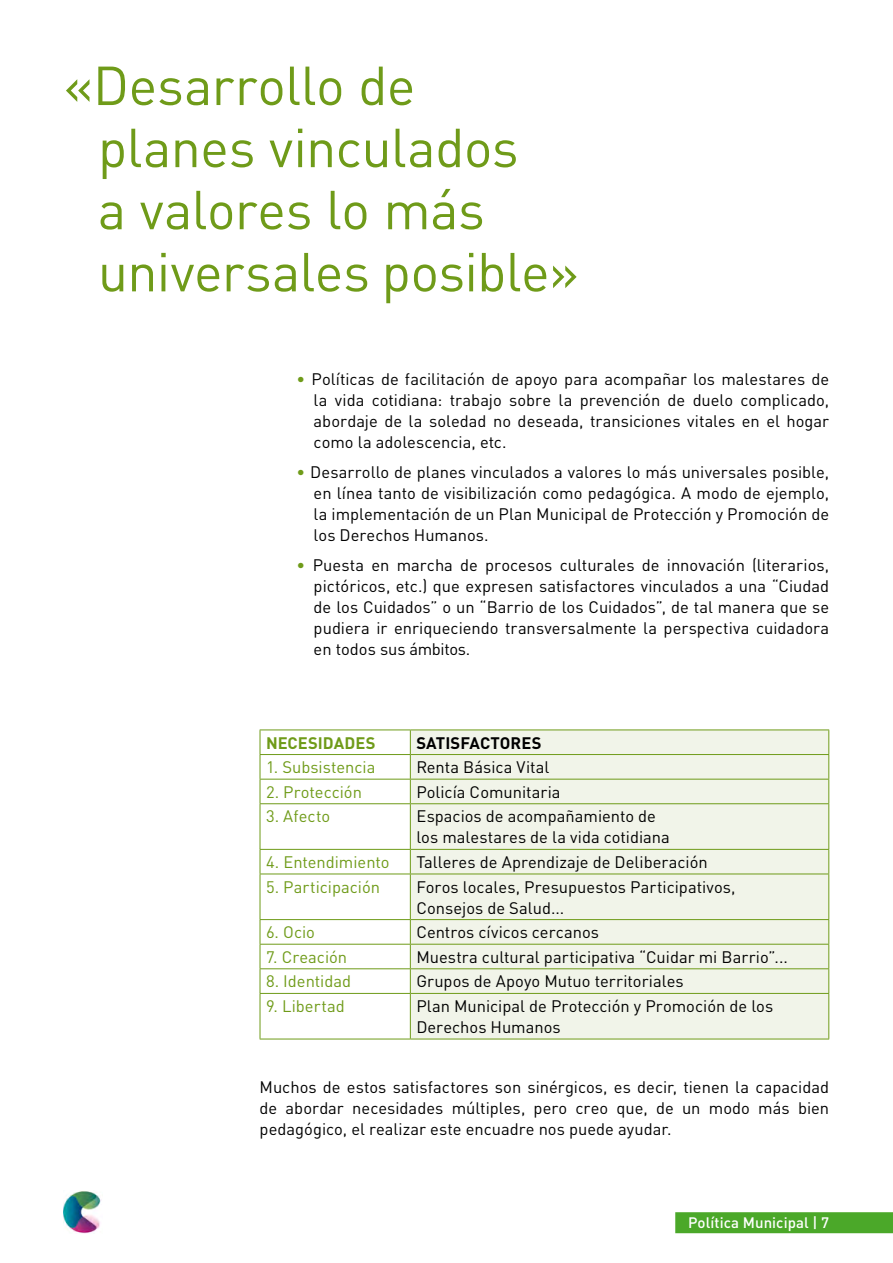
<style>
.page{position:relative;width:893px;height:1263px;background:#fff}
.page>*{position:absolute;margin:0;border:0;box-sizing:border-box;transform-origin:0 0}
.t1{font:54px/62.1px "DIN Pro";letter-spacing:-.01em;color:#6f9b19}
.t2{font:16.5px/21px "DIN Pro";color:#000;text-align:justify}
.t3{font:16.5px "DIN Pro";color:#6f9b19}
.t4{font:700 16.5px "DIN Pro";letter-spacing:.005em;color:#000}
.t5{font:700 16.5px "DIN Pro";color:#6f9b19}
.t6{font:500 15px "DIN Pro";letter-spacing:.005em;color:#fff}
.s1{color:#6f9b19}
</style>
<div class="page">
<div style="left:411px;top:730px;width:417px;height:309px;background:#f1f4e9"></div>
<hr style="left:260px;top:729px;width:150px;height:1px;background:#6f9b19">
<hr style="left:410px;top:729px;width:419px;height:1px;background:#6f9b19">
<hr style="left:260px;top:754px;width:150px;height:1px;background:#6f9b19">
<hr style="left:410px;top:754px;width:419px;height:1px;background:#6f9b19">
<hr style="left:260px;top:779px;width:150px;height:1px;background:#6f9b19">
<svg style="left:260px;top:730px;width:1px;height:73px"></svg>
<hr style="left:410px;top:779px;width:419px;height:1px;background:#6f9b19">
<svg style="left:410px;top:730px;width:1px;height:73px"></svg>
<svg style="left:828px;top:730px;width:1px;height:73px"></svg>
<hr style="left:260px;top:803px;width:150px;height:1px;background:#6f9b19">
<hr style="left:260px;top:804px;width:1px;height:45px;background:#6f9b19">
<hr style="left:410px;top:803px;width:419px;height:1px;background:#6f9b19">
<hr style="left:410px;top:804px;width:1px;height:45px;background:#6f9b19">
<hr style="left:828px;top:804px;width:1px;height:45px;background:#6f9b19">
<hr style="left:260px;top:849px;width:150px;height:1px;background:#6f9b19">
<svg style="left:260px;top:850px;width:1px;height:23px"></svg>
<hr style="left:410px;top:849px;width:419px;height:1px;background:#6f9b19">
<svg style="left:410px;top:850px;width:1px;height:23px"></svg>
<svg style="left:828px;top:850px;width:1px;height:23px"></svg>
<hr style="left:260px;top:873px;width:150px;height:1px;background:#6f9b19">
<hr style="left:260px;top:874px;width:1px;height:45px;background:#6f9b19">
<hr style="left:410px;top:873px;width:419px;height:1px;background:#6f9b19">
<hr style="left:410px;top:874px;width:1px;height:45px;background:#6f9b19">
<hr style="left:828px;top:874px;width:1px;height:45px;background:#6f9b19">
<hr style="left:260px;top:919px;width:150px;height:1px;background:#6f9b19">
<hr style="left:410px;top:919px;width:419px;height:1px;background:#6f9b19">
<hr style="left:260px;top:944px;width:150px;height:1px;background:#6f9b19">
<hr style="left:410px;top:944px;width:419px;height:1px;background:#6f9b19">
<hr style="left:260px;top:968px;width:150px;height:1px;background:#6f9b19">
<svg style="left:260px;top:920px;width:1px;height:73px"></svg>
<hr style="left:410px;top:968px;width:419px;height:1px;background:#6f9b19">
<svg style="left:410px;top:920px;width:1px;height:73px"></svg>
<svg style="left:828px;top:920px;width:1px;height:73px"></svg>
<hr style="left:260px;top:993px;width:150px;height:1px;background:#6f9b19">
<hr style="left:260px;top:994px;width:1px;height:45px;background:#6f9b19">
<hr style="left:410px;top:993px;width:419px;height:1px;background:#6f9b19">
<hr style="left:410px;top:994px;width:1px;height:45px;background:#6f9b19">
<hr style="left:828px;top:994px;width:1px;height:45px;background:#6f9b19">
<hr style="left:260px;top:1039px;width:150px;height:1px;background:#6f9b19">
<hr style="left:410px;top:1039px;width:419px;height:1px;background:#6f9b19">
<img style="left:64px;top:1191px;width:37px;height:42px">
<div style="left:675px;top:1212px;width:218px;height:21px;background:#4ba829"></div>
<h1 class="t1" style="left:98px;top:52px;width:482px;text-indent:-34px">«Desarrollo de planes vinculados<br>a valores lo más universales posible»</h1>
<p class="t2" style="left:314px;top:367px;width:517px;text-indent:-17px"><span class="s1">•</span> Políticas de facilitación de apoyo para acompañar los malestares de la vida cotidiana: trabajo sobre la prevención de duelo complicado, abordaje de la soledad no deseada, transiciones vitales en el hogar como la adolescencia, etc.</p>
<p class="t2" style="left:314px;top:460px;width:517px;text-indent:-17px"><span class="s1">•</span> Desarrollo de planes vinculados a valores lo más universales posible, en línea tanto de visibilización como pedagógica. A modo de ejemplo, la implementación de un Plan Municipal de Protección y Promoción de los Derechos Humanos.</p>
<p class="t2" style="left:314px;top:553px;width:517px;text-indent:-17px"><span class="s1">•</span> Puesta en marcha de procesos culturales de innovación (literarios, pictóricos, etc.) que expresen satisfactores vinculados a una “Ciudad de los Cuidados” o un “Barrio de los Cuidados”, de tal manera que se pudiera ir enriqueciendo transversalmente la perspectiva cuidadora en todos sus ámbitos.</p>
<p class="t5" style="left:266px;top:731px;width:111px">NECESIDADES</p>
<p class="t4" style="left:416px;top:731px;width:127px">SATISFACTORES</p>
<p class="t3" style="left:266px;top:756px;width:111px">1. Subsistencia</p>
<p class="t2" style="left:416px;top:756px;width:135px">Renta Básica Vital</p>
<p class="t3" style="left:266px;top:780px;width:98px">2. Protección</p>
<p class="t2" style="left:416px;top:781px;width:146px">Policía Comunitaria</p>
<p class="t3" style="left:266px;top:805px;width:66px">3. Afecto</p>
<p class="t2" style="left:416px;top:805px;width:255px">Espacios de acompañamiento de los malestares de la vida cotidiana</p>
<p class="t3" style="left:266px;top:851px;width:125px">4. Entendimiento</p>
<p class="t2" style="left:416px;top:851px;width:293px">Talleres de Aprendizaje de Deliberación</p>
<p class="t3" style="left:266px;top:875px;width:116px">5. Participación</p>
<p class="t2" style="left:416px;top:875px;width:321px">Foros locales, Presupuestos Participativos,<br>Consejos de Salud...</p>
<p class="t3" style="left:266px;top:921px;width:50px">6. Ocio</p>
<p class="t2" style="left:416px;top:921px;width:184px">Centros cívicos cercanos</p>
<p class="t3" style="left:266px;top:945px;width:83px">7. Creación</p>
<p class="t2" style="left:416px;top:946px;width:373px">Muestra cultural participativa “Cuidar mi Barrio”...</p>
<p class="t3" style="left:266px;top:970px;width:87px">8. Identidad</p>
<p class="t2" style="left:416px;top:970px;width:269px">Grupos de Apoyo Mutuo territoriales</p>
<p class="t3" style="left:266px;top:995px;width:80px">9. Libertad</p>
<p class="t2" style="left:416px;top:995px;width:358px">Plan Municipal de Protección y Promoción de los<br>Derechos Humanos</p>
<p class="t2" style="left:260px;top:1076px;width:571px">Muchos de estos satisfactores son sinérgicos, es decir, tienen la capacidad de abordar necesidades múltiples, pero creo que, de un modo más bien pedagógico, el realizar este encuadre nos puede ayudar.</p>
<p class="t6" style="left:688px;top:1212px;width:143px">Política Municipal | 7</p>
</div>
